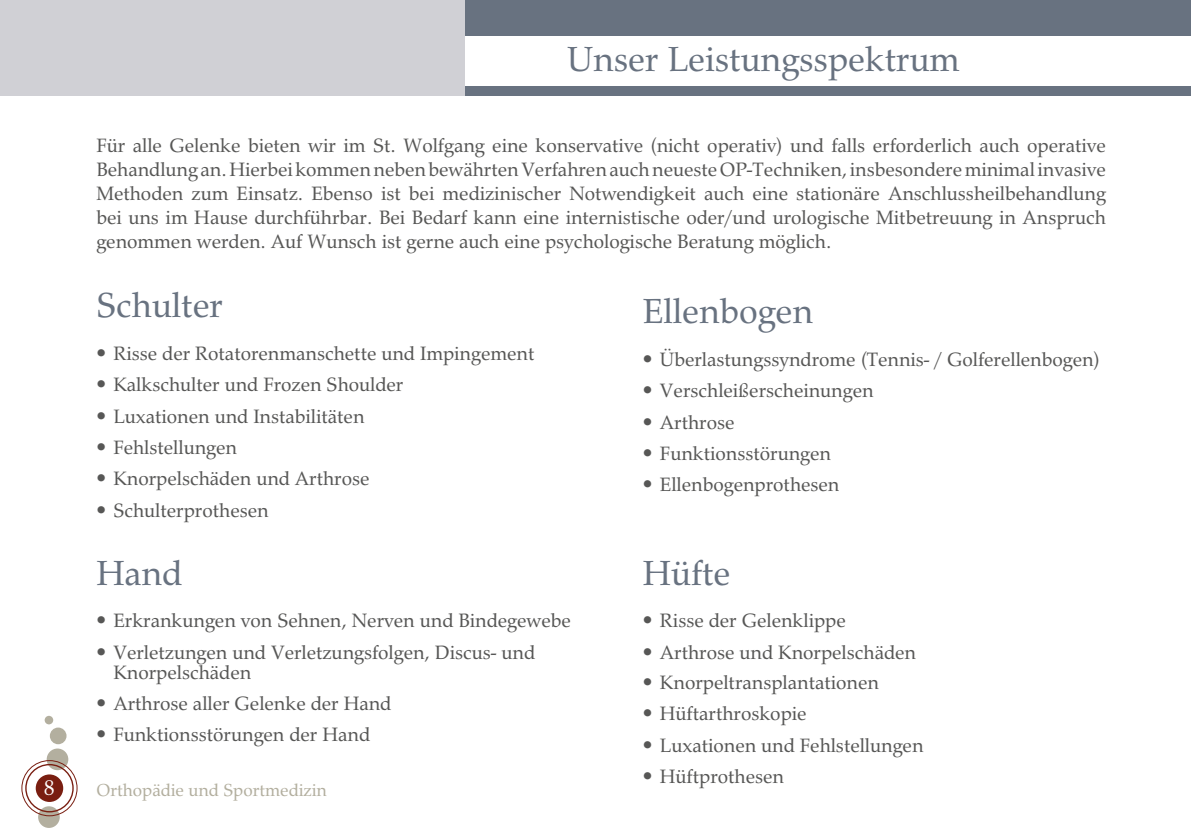
<style>
.page{position:relative;width:1191px;height:840px;background:#fff}
.page>*{position:absolute;margin:0;border:0;box-sizing:border-box;transform-origin:0 0}
.t1{font:36px "Palladio";color:#687280}
.t2{font:22px "Palladio";color:#fff}
.t3{font:20px/24px "Palladio";color:#575756}
.t4{font:18px "Palladio";color:#b3af9f}
.s1{font-family:"Rotis Semi Sans";font-weight:300}
</style>
<div class="page">
<div style="left:0;top:0;width:1191px;height:95px;background:#d0d0d5"></div>
<div style="left:465px;top:0;width:726px;height:95px;background:#687280"></div>
<div style="left:465px;top:36px;width:726px;height:49px;background:#fff"></div>
<div style="left:36px;top:774px;width:27px;height:27px;background:#791e11;border-radius:50%"></div>
<div style="left:50px;top:727px;width:17px;height:16px;background:#b3af9f;border-radius:50%"></div>
<div style="left:45px;top:715px;width:8px;height:9px;background:#b3af9f;border-radius:50%"></div>
<svg style="left:47px;top:748px;width:21px;height:21px"></svg>
<svg style="left:38px;top:805px;width:22px;height:22px"></svg>
<div style="left:25px;top:763px;width:49px;height:49px;border:1px solid #791e11;border-radius:50%"></div>
<div style="left:22px;top:759px;width:55px;height:56px;border:1px solid #791e11;border-radius:50%"></div>
<h1 class="t1" style="left:567px;top:37px;width:394px">Unser Leistungsspektrum</h1>
<p class="t3" style="left:96px;top:134px;width:1011px;text-align:justify">Für alle Gelenke bieten wir im St. Wolfgang eine konservative (nicht operativ) und falls erforderlich auch operative Behandlung an. Hierbei kommen neben bewährten Verfahren auch neueste OP-Techniken, insbesondere minimal invasive Methoden zum Einsatz. Ebenso ist bei medizinischer Notwendigkeit auch eine stationäre Anschlussheilbehandlung bei uns im Hause durchführbar. Bei Bedarf kann eine internistische oder/und urologische Mitbetreuung in Anspruch genommen werden. Auf Wunsch ist gerne auch eine psychologische Beratung möglich.</p>
<h1 class="t1" style="left:96px;top:283px;width:128px">Schulter</h1>
<p class="t3" style="left:96px;top:341px;width:439px"><span class="s1">•</span> Risse der Rotatorenmanschette und Impingement</p>
<p class="t3" style="left:96px;top:372px;width:308px"><span class="s1">•</span> Kalkschulter und Frozen Shoulder</p>
<p class="t3" style="left:96px;top:404px;width:270px"><span class="s1">•</span> Luxationen und Instabilitäten</p>
<p class="t3" style="left:96px;top:435px;width:142px"><span class="s1">•</span> Fehlstellungen</p>
<p class="t3" style="left:96px;top:466px;width:275px"><span class="s1">•</span> Knorpelschäden und Arthrose</p>
<p class="t3" style="left:96px;top:498px;width:174px"><span class="s1">•</span> Schulterprothesen</p>
<h1 class="t1" style="left:96px;top:551px;width:87px">Hand</h1>
<p class="t3" style="left:96px;top:608px;width:476px"><span class="s1">•</span> Erkrankungen von Sehnen, Nerven und Bindegewebe</p>
<p class="t3" style="left:113px;top:641px;width:423px;line-height:20px;text-indent:-17px"><span class="s1">•</span> Verletzungen und Verletzungsfolgen, Discus- und<br>Knorpelschäden</p>
<p class="t3" style="left:96px;top:691px;width:296px"><span class="s1">•</span> Arthrose aller Gelenke der Hand</p>
<p class="t3" style="left:96px;top:722px;width:275px"><span class="s1">•</span> Funktionsstörungen der Hand</p>
<p class="t2" style="left:44px;top:774px;width:13px">8</p>
<p class="t4" style="left:96px;top:779px;width:232px">Orthopädie und Sportmedizin</p>
<h1 class="t1" style="left:643px;top:290px;width:172px">Ellenbogen</h1>
<p class="t3" style="left:643px;top:347px;width:458px"><span class="s1">•</span> Überlastungssyndrome (Tennis- / Golferellenbogen)</p>
<p class="t3" style="left:643px;top:378px;width:232px"><span class="s1">•</span> Verschleißerscheinungen</p>
<p class="t3" style="left:643px;top:410px;width:93px"><span class="s1">•</span> Arthrose</p>
<p class="t3" style="left:643px;top:441px;width:189px"><span class="s1">•</span> Funktionsstörungen</p>
<p class="t3" style="left:643px;top:472px;width:198px"><span class="s1">•</span> Ellenbogenprothesen</p>
<h1 class="t1" style="left:643px;top:551px;width:89px">Hüfte</h1>
<p class="t3" style="left:643px;top:608px;width:204px"><span class="s1">•</span> Risse der Gelenklippe</p>
<p class="t3" style="left:643px;top:639px;width:275px"><span class="s1">•</span> Arthrose und Knorpelschäden</p>
<p class="t3" style="left:643px;top:670px;width:237px"><span class="s1">•</span> Knorpeltransplantationen</p>
<p class="t3" style="left:643px;top:701px;width:165px"><span class="s1">•</span> Hüftarthroskopie</p>
<p class="t3" style="left:643px;top:732px;width:282px"><span class="s1">•</span> Luxationen und Fehlstellungen</p>
<p class="t3" style="left:643px;top:764px;width:143px"><span class="s1">•</span> Hüftprothesen</p>
</div>
